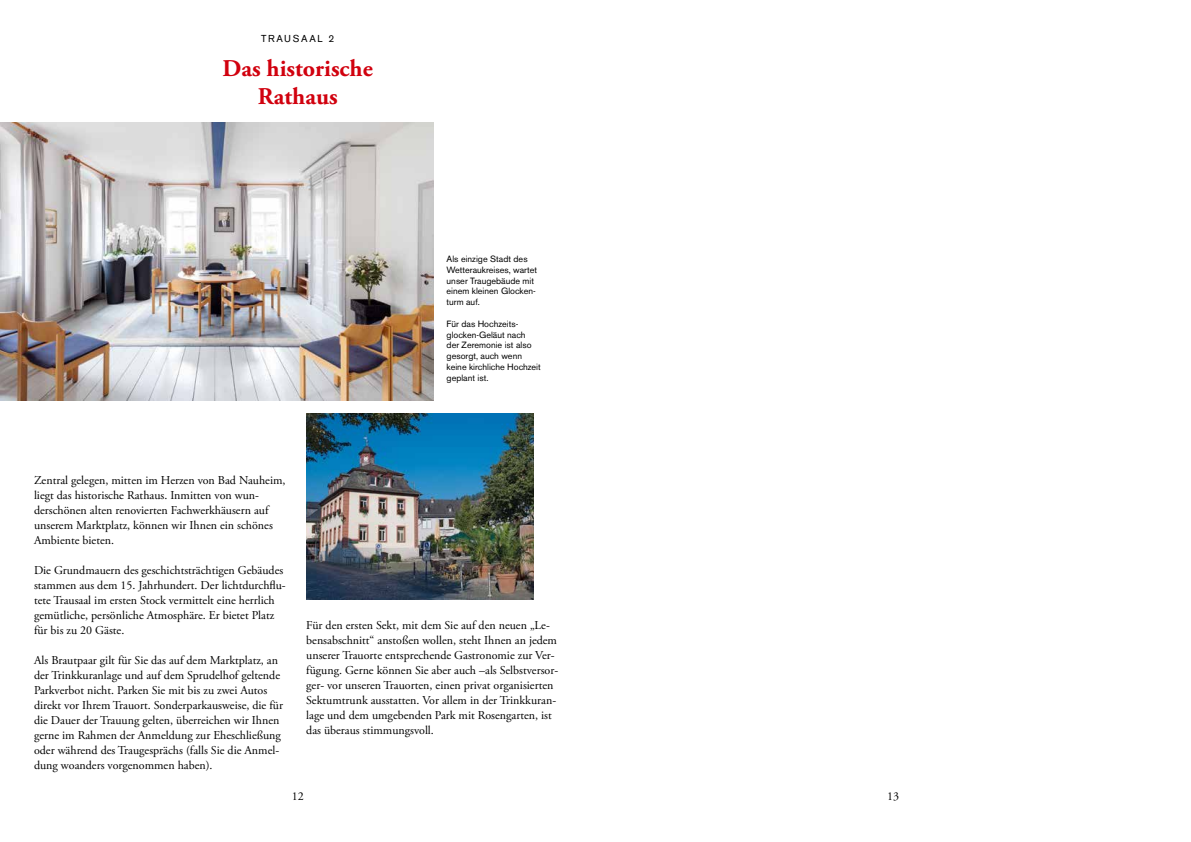
<style>
.page{position:relative;width:1191px;height:842px;background:#fff}
.page>*{position:absolute;margin:0;border:0;box-sizing:border-box;transform-origin:0 0}
.t1{font:700 24px/28.8px "Adobe Garamond Pro";color:#d1010e;text-align:center}
.t2{font:12px/15px "Adobe Garamond Pro";color:#000}
.t3{font:10px "Akzidenz Grotesk BE";letter-spacing:.16em;color:#000}
.t4{font:9px/10.8px "Akzidenz Grotesk BE";color:#000}
</style>
<div class="page">
<img style="left:0;top:123px;width:434px;height:278px">
<img style="left:306px;top:414px;width:227px;height:186px">
<p class="t3" style="left:261px;top:32px;width:75px">TRAUSAAL 2</p>
<h1 class="t1" style="left:223px;top:54px;width:152px">Das historische<br>Rathaus</h1>
<p class="t4" style="left:446px;top:254px;width:92px">Als einzige Stadt des<br>Wetteraukreises, wartet unser Traugebäude mit einem kleinen Glocken&shy;turm auf.</p>
<p class="t4" style="left:446px;top:318px;width:96px">Für das Hochzeits&shy;glocken-Geläut nach<br>der Zeremonie ist also gesorgt, auch wenn keine kirchliche Hochzeit geplant ist.</p>
<p class="t2" style="left:34px;top:473px;width:253px">Zentral gelegen, mitten im Herzen von Bad Nauheim, liegt das historische Rathaus. Inmitten von wun&shy;derschönen alten renovierten Fachwerkhäusern auf unserem Marktplatz, können wir Ihnen ein schönes Ambiente bieten.</p>
<p class="t2" style="left:34px;top:563px;width:253px">Die Grundmauern des geschichtsträchtigen Gebäudes stammen aus dem 15. Jahrhundert. Der lichtdurchflu&shy;tete Trausaal im ersten Stock vermittelt eine herrlich gemütliche, persönliche Atmosphäre. Er bietet Platz für bis zu 20 Gäste.</p>
<p class="t2" style="left:34px;top:653px;width:250px">Als Brautpaar gilt für Sie das auf dem Marktplatz, an der Trinkkuranlage und auf dem Sprudelhof geltende Parkverbot nicht. Parken Sie mit bis zu zwei Autos direkt vor Ihrem Trauort. Sonderparkausweise, die für die Dauer der Trauung gelten, überreichen wir Ihnen gerne im Rahmen der Anmeldung zur Eheschließung oder während des Traugesprächs (falls Sie die Anmel&shy;dung woanders vorgenommen haben).</p>
<p class="t2" style="left:306px;top:618px;width:253px">Für den ersten Sekt, mit dem Sie auf den neuen „Le&shy;bensabschnitt“ anstoßen wollen, steht Ihnen an jedem unserer Trauorte entsprechende Gastronomie zur Ver&shy;fügung. Gerne können Sie aber auch –als Selbstversor&shy;ger- vor unseren Trauorten, einen privat organisierten Sektumtrunk ausstatten. Vor allem in der Trinkkuran&shy;lage und dem umgebenden Park mit Rosengarten, ist das überaus stimmungsvoll.</p>
<p class="t2" style="left:292px;top:789px;width:13px">12</p>
<p class="t2" style="left:887px;top:789px;width:13px">13</p>
</div>
